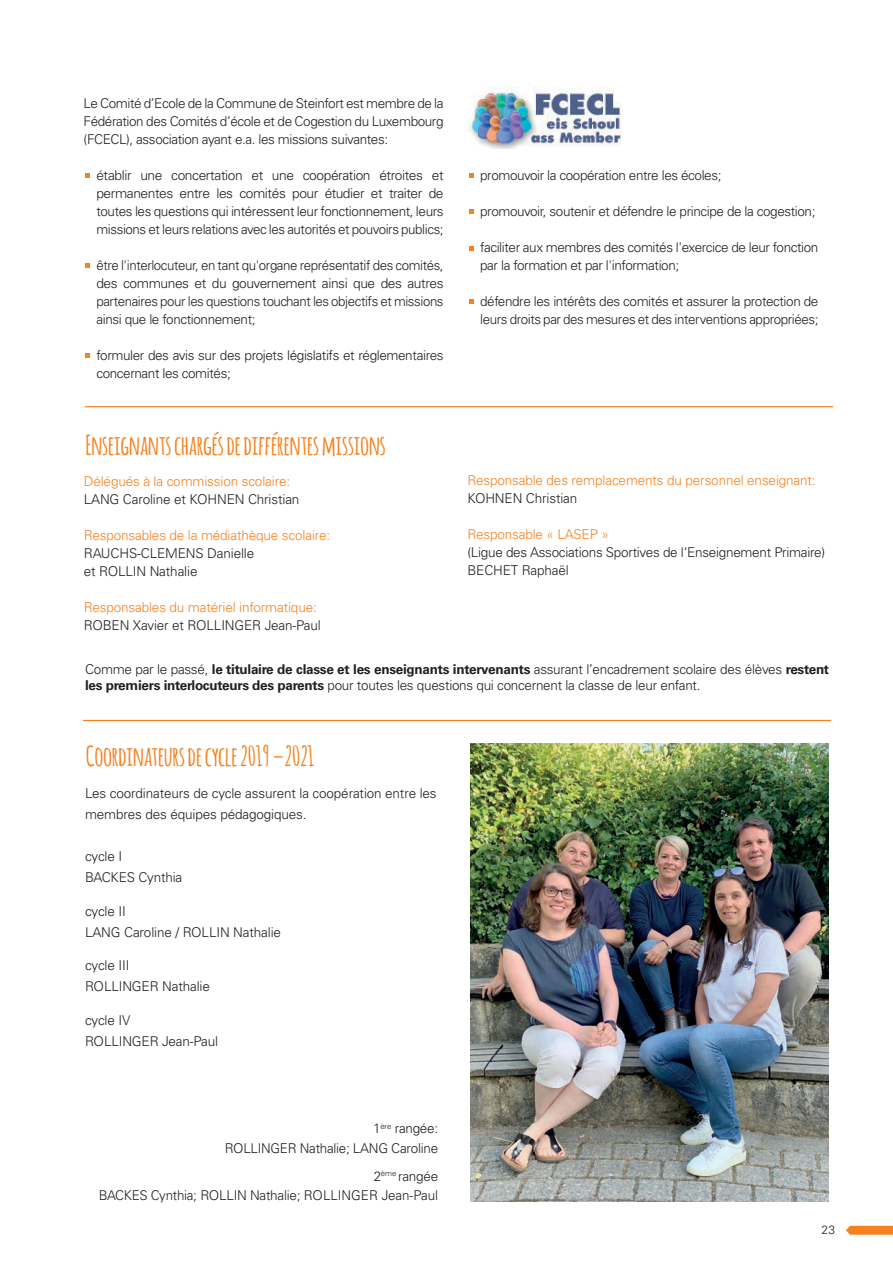
<style>
.page{position:relative;width:893px;height:1263px;background:#fff}
.page>*{position:absolute;margin:0;border:0;box-sizing:border-box;transform-origin:0 0}
.titre_fr-de{font:700 27px "Amatic";color:#f58220}
._32-texte_conseil_al{font:300 13.5px/18px "Univers";letter-spacing:-.03em;color:#231f20}
._32-texte_conseil_al-2{font:300 13.5px/21px "Univers LT Std";letter-spacing:-.01em;color:#231f20}
._32-texte_conseil_al-3{font:300 13.5px/18px "Univers LT Std";letter-spacing:-.01em;color:#f58220}
.légende{font:300 13.5px/19.5px "Univers";letter-spacing:-.02em;color:#231f20;text-align:right}
.text_courant{font:300 13.5px/18px "Univers LT Std";letter-spacing:-.01em;color:#f58220}
.t1{font:300 12px "Univers";color:#231f20}
.s1{color:#231f20}
.s2{color:#f58220}
.s3{font-family:"Univers LT Std";font-weight:700}
</style>
<div class="page">
<svg style="left:846px;top:1226px;width:47px;height:9px"></svg>
<img style="left:467px;top:87px;width:154px;height:62px">
<hr style="left:85px;top:406px;width:748px;height:1px;background:#f58220">
<svg style="left:85px;top:173px;width:5px;height:5px"></svg>
<svg style="left:85px;top:264px;width:5px;height:4px"></svg>
<svg style="left:85px;top:354px;width:5px;height:4px"></svg>
<svg style="left:469px;top:173px;width:5px;height:5px"></svg>
<svg style="left:469px;top:210px;width:5px;height:4px"></svg>
<svg style="left:469px;top:246px;width:5px;height:4px"></svg>
<svg style="left:469px;top:300px;width:5px;height:4px"></svg>
<hr style="left:83px;top:720px;width:748px;height:1px;background:#f58220">
<img style="left:471px;top:744px;width:357px;height:457px">
<p class="_32-texte_conseil_al" style="left:84px;top:94px;width:361px;text-align:justify">Le Comité d’Ecole de la Commune de Steinfort est membre de la Fédération des Comités d’école et de Cogestion du Luxembourg (FCECL), association ayant e.a. les missions suivantes:</p>
<p class="_32-texte_conseil_al" style="left:96px;top:166px;width:349px;text-align:justify">établir une concertation et une coopération étroites et permanentes entre les comités pour étudier et traiter de toutes les questions qui intéressent leur fonctionnement, leurs missions et leurs relations avec les autorités et pouvoirs publics;</p>
<p class="_32-texte_conseil_al" style="left:96px;top:256px;width:349px;text-align:justify">être l'interlocuteur, en tant qu'organe représentatif des comités, des communes et du gouvernement ainsi que des autres partenaires pour les questions touchant les objectifs et missions ainsi que le fonctionnement;</p>
<p class="_32-texte_conseil_al" style="left:96px;top:346px;width:349px">formuler des avis sur des projets législatifs et réglementaires concernant les comités;</p>
<p class="titre_fr-de" style="left:85px;top:426px;width:302px">Enseignants chargés de différentes missions</p>
<p class="_32-texte_conseil_al" style="left:480px;top:166px;width:243px">promouvoir la coopération entre les écoles;</p>
<p class="_32-texte_conseil_al" style="left:480px;top:202px;width:337px">promouvoir, soutenir et défendre le principe de la cogestion;</p>
<p class="_32-texte_conseil_al" style="left:480px;top:238px;width:340px">faciliter aux membres des comités l'exercice de leur fonction par la formation et par l'information;</p>
<p class="_32-texte_conseil_al" style="left:480px;top:292px;width:340px">défendre les intérêts des comités et assurer la protection de leurs droits par des mesures et des interventions appropriées;</p>
<p class="_32-texte_conseil_al-3" style="left:467px;top:471px;width:350px">Responsable des remplacements du personnel enseignant:<br><span class="s1">KOHNEN Christian</span></p>
<p class="_32-texte_conseil_al-3" style="left:467px;top:525px;width:143px">Responsable « LASEP »</p>
<p class="_32-texte_conseil_al-2" style="left:467px;top:542px;width:359px">(Ligue des Associations Sportives de l‘Enseignement Primaire)</p>
<p class="_32-texte_conseil_al-2" style="left:467px;top:560px;width:103px">BECHET Raphaël</p>
<p class="text_courant" style="left:84px;top:472px;width:217px">Délégués à la commission scolaire:<br><span class="s1">LANG Caroline et KOHNEN Christian</span></p>
<p class="_32-texte_conseil_al-2" style="left:84px;top:526px;width:248px;line-height:18px"><span class="s2">Responsables de la médiathèque scolaire:<br></span>RAUCHS-CLEMENS Danielle<br>et ROLLIN Nathalie</p>
<p class="_32-texte_conseil_al-3" style="left:84px;top:598px;width:238px">Responsables du matériel informatique:<br><span class="s1">ROBEN Xavier et ROLLINGER Jean-Paul</span></p>
<p class="_32-texte_conseil_al" style="left:85px;top:661px;width:746px;line-height:16.5px">Comme par le passé, <span class="s3">le titulaire de classe et les enseignants intervenants</span> assurant l’encadrement scolaire des élèves <span class="s3">restent les premiers interlocuteurs des parents</span> pour toutes les questions qui concernent la classe de leur enfant.</p>
<p class="titre_fr-de" style="left:86px;top:736px;width:229px">Coordinateurs de cycle 2019 –2021</p>
<p class="_32-texte_conseil_al-2" style="left:85px;top:782px;width:353px">Les coordinateurs de cycle assurent la coopération entre les membres des équipes pédagogiques.</p>
<p class="_32-texte_conseil_al-2" style="left:85px;top:845px;width:99px">cycle I<br>BACKES Cynthia</p>
<p class="_32-texte_conseil_al-2" style="left:85px;top:900px;width:197px">cycle II<br>LANG Caroline / ROLLIN Nathalie</p>
<p class="_32-texte_conseil_al-2" style="left:85px;top:955px;width:126px">cycle III<br>ROLLINGER Nathalie</p>
<p class="_32-texte_conseil_al-2" style="left:85px;top:1010px;width:135px">cycle IV<br>ROLLINGER Jean-Paul</p>
<p class="légende" style="left:225px;top:1118px;width:215px">1<sup>ère</sup> rangée:<br>ROLLINGER Nathalie; LANG Caroline</p>
<p class="légende" style="left:99px;top:1166px;width:341px">2<sup>ème</sup> rangée<br>BACKES Cynthia; ROLLIN Nathalie; ROLLINGER Jean-Paul</p>
<p class="t1" style="left:822px;top:1222px;width:15px">23</p>
</div>
